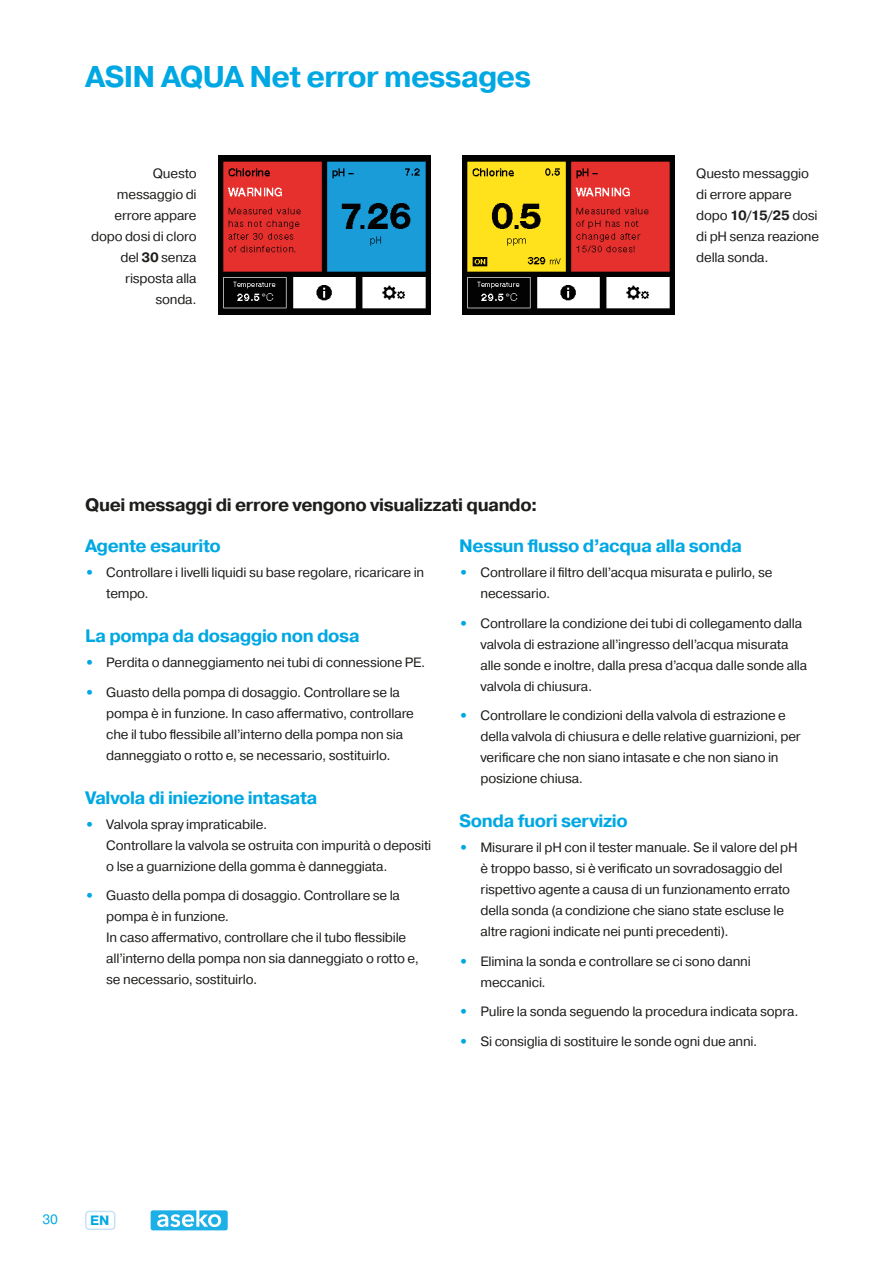
<style>
.page{position:relative;width:893px;height:1263px;background:#fff}
.page>*{position:absolute;margin:0;border:0;box-sizing:border-box;transform-origin:0 0}
.t1{font:700 30px "Pragmatica";letter-spacing:-.03em;color:#00a8e3}
.Nadpis_2{font:700 18px "Pragmatica";letter-spacing:-.025em;color:#00a8e3}
.Nadpis_2-2{font:700 18px "Pragmatica";letter-spacing:-.025em;color:#1d1d1b}
.t2{font:13.5px/21px "Pragmatica";letter-spacing:-.015em;color:#1d1d1b}
.t3{font:13.5px "Pragmatica";color:#00a8e3}
.t4{font:700 13.5px "Pragmatica";color:#00a8e3}
.s1{font-weight:700}
.s2{font-weight:700;color:#00a8e3}
</style>
<div class="page">
<div style="left:85px;top:1211px;width:30px;height:19px;border:2px solid #c7e2f4;border-radius:4px"></div>
<svg style="left:151px;top:1210px;width:77px;height:20px"></svg>
<img style="left:218px;top:155px;width:213px;height:160px">
<img style="left:462px;top:155px;width:213px;height:160px">
<p class="t1" style="left:85px;top:58px;width:448px">ASIN AQUA Net error messages</p>
<p class="t2" style="left:91px;top:163px;width:107px;text-align:right">Questo messaggio di errore appare dopo dosi di cloro del <span class="s1">30</span> senza risposta alla sonda.</p>
<p class="t2" style="left:696px;top:163px;width:124px">Questo messaggio di errore appare dopo <span class="s1">10/15/25</span> dosi di pH senza reazione della sonda.</p>
<p class="Nadpis_2-2" style="left:85px;top:493px;width:454px">Quei messaggi di errore vengono visualizzati quando:</p>
<p class="Nadpis_2" style="left:85px;top:534px;width:137px">Agente esaurito</p>
<p class="t2" style="left:106px;top:562px;width:320px;text-indent:-21px"><span class="s2">•</span> Controllare i livelli liquidi su base regolare, ricaricare in tempo.</p>
<p class="Nadpis_2" style="left:85px;top:624px;width:276px">La pompa da dosaggio non dosa</p>
<p class="t2" style="left:85px;top:652px;width:342px"><span class="s2">•</span> Perdita o danneggiamento nei tubi di connessione PE.</p>
<p class="t2" style="left:106px;top:682px;width:309px;text-indent:-21px"><span class="s2">•</span> Guasto della pompa di dosaggio. Controllare se la pompa è in funzione. In caso affermativo, controllare che il tubo flessibile all’interno della pompa non sia danneggiato o rotto e, se necessario, sostituirlo.</p>
<p class="Nadpis_2" style="left:85px;top:786px;width:234px">Valvola di iniezione intasata</p>
<p class="t2" style="left:106px;top:814px;width:326px;text-indent:-21px"><span class="s2">•</span> Valvola spray impraticabile.<br>Controllare la valvola se ostruita con impurità o depositi o lse a guarnizione della gomma è danneggiata.</p>
<p class="t2" style="left:106px;top:885px;width:314px;text-indent:-21px"><span class="s2">•</span> Guasto della pompa di dosaggio. Controllare se la pompa è in funzione.<br>In caso affermativo, controllare che il tubo flessibile all’interno della pompa non sia danneggiato o rotto e, se necessario, sostituirlo.</p>
<p class="Nadpis_2" style="left:459px;top:534px;width:284px">Nessun flusso d’acqua alla sonda</p>
<p class="t2" style="left:480px;top:562px;width:294px;text-indent:-21px"><span class="s2">•</span> Controllare il filtro dell’acqua misurata e pulirlo, se necessario.</p>
<p class="t2" style="left:480px;top:613px;width:328px;text-indent:-21px"><span class="s2">•</span> Controllare la condizione dei tubi di collegamento dalla valvola di estrazione all’ingresso dell’acqua misurata alle sonde e inoltre, dalla presa d’acqua dalle sonde alla valvola di chiusura.</p>
<p class="t2" style="left:480px;top:705px;width:322px;text-indent:-21px"><span class="s2">•</span> Controllare le condizioni della valvola di estrazione e della valvola di chiusura e delle relative guarnizioni, per verificare che non siano intasate e che non siano in posizione chiusa.</p>
<p class="Nadpis_2" style="left:459px;top:809px;width:170px">Sonda fuori servizio</p>
<p class="t2" style="left:480px;top:837px;width:319px;text-indent:-21px"><span class="s2">•</span> Misurare il pH con il tester manuale. Se il valore del pH è troppo basso, si è verificato un sovradosaggio del rispettivo agente a causa di un funzionamento errato della sonda (a condizione che siano state escluse le altre ragioni indicate nei punti precedenti).</p>
<p class="t2" style="left:480px;top:951px;width:272px;text-indent:-21px"><span class="s2">•</span> Elimina la sonda e controllare se ci sono danni meccanici.</p>
<p class="t2" style="left:459px;top:1001px;width:341px"><span class="s2">•</span> Pulire la sonda seguendo la procedura indicata sopra.</p>
<p class="t2" style="left:459px;top:1031px;width:300px"><span class="s2">•</span> Si consiglia di sostituire le sonde ogni due anni.</p>
<p class="t3" style="left:43px;top:1211px;width:17px">30</p>
<p class="t4" style="left:90px;top:1212px;width:21px">EN</p>
</div>
